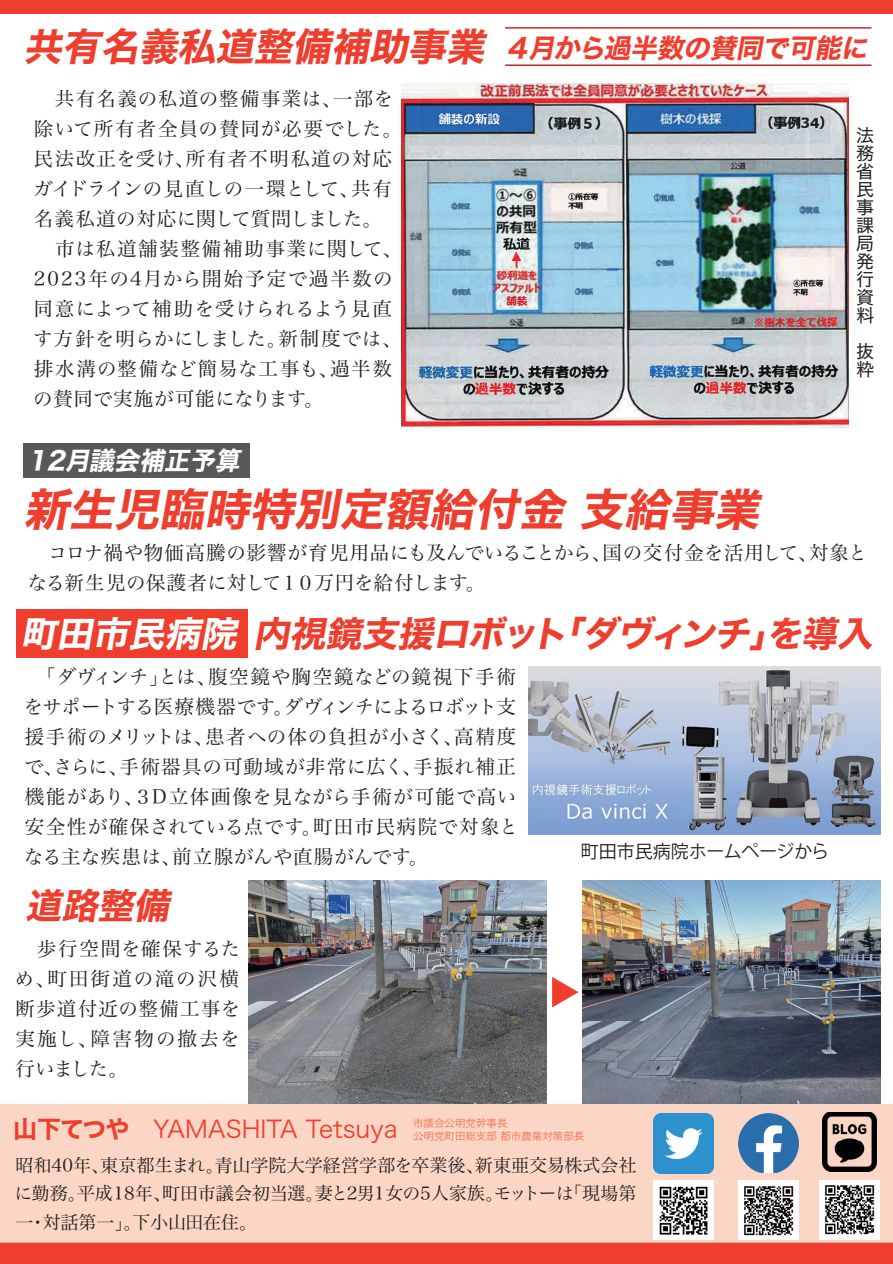
<style>
.page{position:relative;width:893px;height:1264px;background:#fff}
.page>*{position:absolute;margin:0;border:0;box-sizing:border-box;transform-origin:0 0}
.t1{font:italic 44.25px "Hiragino Sans W7";color:#ef3e2e}
.t2{font:italic 35.4px "Hiragino Sans W7";color:#ef3e2e}
.t3{font:italic 26.55px "Hiragino Sans W7";color:#ef3e2e}
.t4{font:italic 25.05px "Hiragino Sans W7";color:#fff}
.t5{font:24px "Hiragino Sans W3";color:#ef3e2e}
.t6{font:19.5px/30px "Hira Min Pro N W3";letter-spacing:.04em;color:#231f20}
.t7{font:19.5px/30px "Hira Min Pro N W3";letter-spacing:.015em;color:#231f20}
.t8{font:18px/28.5px "Hira Min Pro W3";color:#231f20;text-align:justify}
.t9{font:18px "Koz Go Pr 6 N";letter-spacing:-.01em;color:#231f20}
.t10{font:18px/18px "Hiragino Sans W4";color:#231f20;text-align:justify}
.t11{font:10.5px/12.6px "Hiragino Sans W3";color:#f37254}
.s1{font-size:38.4px}
.s2{color:#fff}
.s3{font-family:"Hiragino Sans W7"}
</style>
<div class="page">
<div style="left:0;top:0;width:893px;height:13px;background:#ef3e2e"></div>
<div style="left:0;top:1242px;width:893px;height:21px;background:#ef3e2e"></div>
<div style="left:0;top:1103px;width:893px;height:139px;background:#fcd6c5"></div>
<img style="left:653px;top:1113px;width:60px;height:60px">
<img style="left:653px;top:1180px;width:60px;height:59px">
<img style="left:739px;top:1180px;width:59px;height:59px">
<img style="left:823px;top:1111px;width:53px;height:60px">
<img style="left:820px;top:1179px;width:59px;height:60px">
<div style="left:414px;top:1117px;width:93px;height:10px;background:#fcd6c5"></div>
<div style="left:413px;top:1130px;width:171px;height:10px;background:#fcd6c5"></div>
<img style="left:739px;top:1113px;width:59px;height:59px">
<hr style="left:505px;top:27px;width:366px;height:2px;background:#d1232a">
<hr style="left:505px;top:64px;width:366px;height:2px;background:#d1232a">
<img style="left:402px;top:83px;width:446px;height:345px">
<img style="left:249px;top:880px;width:297px;height:223px">
<img style="left:582px;top:880px;width:298px;height:223px">
<svg style="left:552px;top:977px;width:27px;height:30px"></svg>
<div style="left:23px;top:443px;width:227px;height:35px;background:#57585a"></div>
<div style="left:16px;top:608px;width:232px;height:49px;background:#ef3e2e"></div>
<img style="left:528px;top:666px;width:352px;height:169px">
<h3 class="t3" style="left:23px;top:27px;width:853px"><span class="s1">共有名義私道整備補助事業</span>４月から過半数の賛同で可能に</h3>
<p class="t6" style="left:33px;top:82px;width:370px">　共有名義の私道の整備事業は、一部を除いて所有者全員の賛同が必要でした。民法改正を受け、所有者不明私道の対応ガイドラインの見直しの一環として、共有名義私道の対応に関して質問しました。　市は私道舗装整備補助事業に関して、<br>2023年の4月から開始予定で過半数の同意によって補助を受けられるよう見直す方針を明らかにしました。新制度では、排水溝の整備など簡易な工事も、過半数の賛同で実施が可能になります。</p>
<p class="t4" style="left:28px;top:441px;width:220px">12月議会補正予算</p>
<p class="t10" style="left:856px;top:125px;width:19px">法務省民事課局発行資料</p>
<p class="t10" style="left:856px;top:341px;width:19px">抜粋</p>
<h1 class="t1" style="left:24px;top:475px;width:749px">新生児臨時特別定額給付金 支給事業</h1>
<p class="t7" style="left:27px;top:536px;width:841px">　コロナ禍や物価高騰の影響が育児用品にも及んでいることから、国の交付金を活用して、対象となる新生児の保護者に対して１０万円を給付します。</p>
<h2 class="t2" style="left:21px;top:606px;width:864px"><span class="s2">町田市民病院</span>内視鏡支援ロボット「ダヴィンチ」を導入</h2>
<p class="t6" style="left:24px;top:660px;width:496px">　「ダヴィンチ」とは、腹空鏡や胸空鏡などの鏡視下手術をサポートする医療機器です。ダヴィンチによるロボット支援手術のメリットは、患者への体の負担が小さく、高精度で、さらに、手術器具の可動域が非常に広く、手振れ補正機能があり、３D立体画像を見ながら手術が可能で高い安全性が確保されている点です。町田市民病院で対象となる主な疾患は、前立腺がんや直腸がんです。</p>
<h2 class="t2" style="left:25px;top:878px;width:156px">道路整備</h2>
<p class="t6" style="left:14px;top:931px;width:227px;text-align:justify">　歩行空間を確保するため、町田街道の滝の沢横断歩道付近の整備工事を実施し、障害物の撤去を行いました。</p>
<p class="t9" style="left:581px;top:840px;width:250px">町田市民病院ホームページから</p>
<p class="t5" style="left:13px;top:1107px;width:386px"><span class="s3">山下てつや　</span>YAMASHITA Tetsuya</p>
<p class="t8" style="left:15px;top:1148px;width:624px">昭和40年、東京都生まれ。青山学院大学経営学部を卒業後、新東亜交易株式会社に勤務。平成18年、町田市議会初当選。妻と2男1女の5人家族。モットーは「現場第一・対話第一」。下小山田在住。</p>
<p class="t11" style="left:413px;top:1115px;width:173px">市議会公明党幹事長<br>公明党町田総支部 都市農業対策部長</p>
</div>
